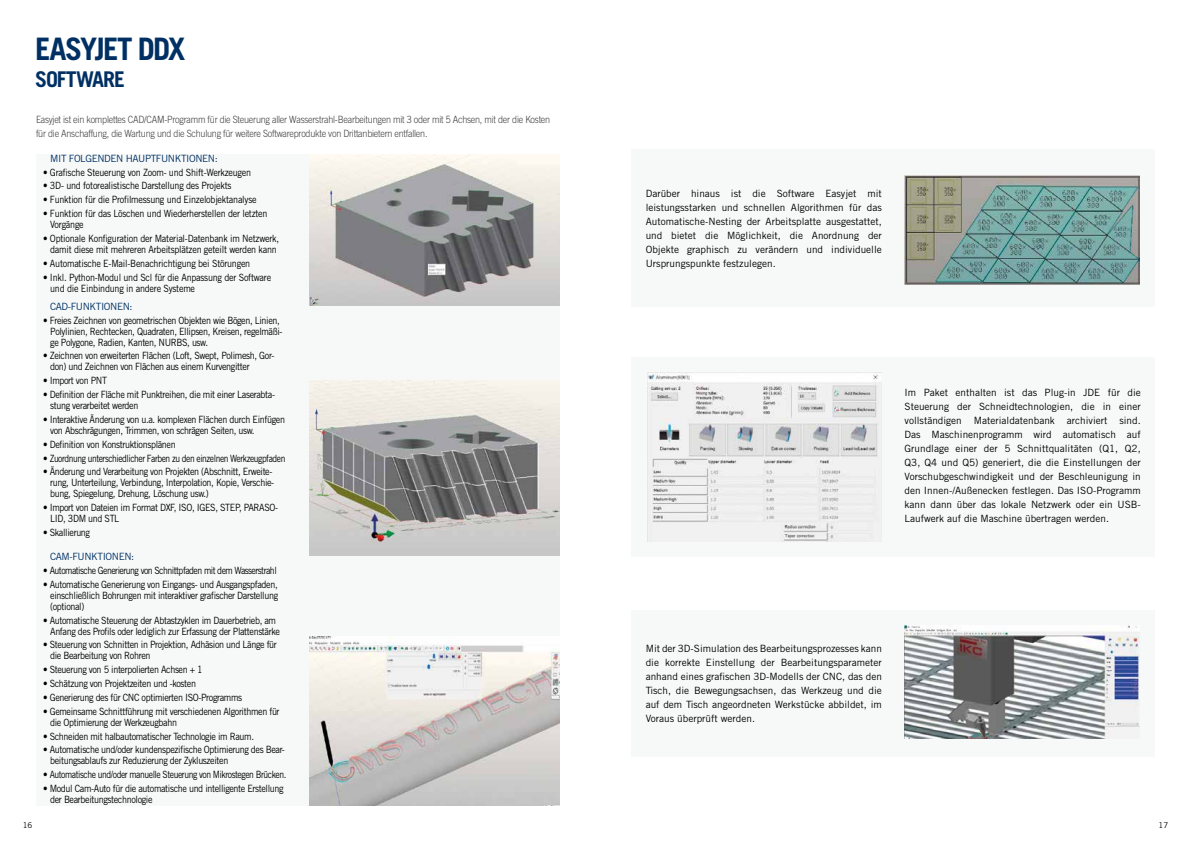
<style>
.page{position:relative;width:1191px;height:842px;background:#fff}
.page>*{position:absolute;margin:0;border:0;box-sizing:border-box;transform-origin:0 0}
.t1{font:700 31px "Trade Gothic LT Std";letter-spacing:-.065em;color:#003063}
.t2{font:700 21.7px "Trade Gothic LT Std";letter-spacing:-.045em;color:#003063}
.t3{font:10px/11px "Trade Gothic LT Std";letter-spacing:-.04em;color:#000;scale:.9 1}
.t4{font:10px/14px "Trade Gothic LT Std";letter-spacing:-.04em;color:#000;text-align:justify}
.t5{font:300 10px/14px "Trade Gothic LT Std";letter-spacing:-.025em;color:#3c3c3b;scale:.9 1}
.t6{font:10px "Trade Gothic LT Std";letter-spacing:-.04em;color:#003063}
.t7{font:10px "Trade Gothic LT Std";letter-spacing:-.06em;color:#000;scale:.9 1}
.t8{font:8px "Trade Gothic LT Std";color:#000}
</style>
<div class="page">
<div style="left:36px;top:154px;width:523px;height:652px;background:#f7f9f9"></div>
<div style="left:631px;top:149px;width:524px;height:158px;background:#f7f9f9"></div>
<div style="left:631px;top:357px;width:524px;height:200px;background:#f7f9f9"></div>
<div style="left:631px;top:610px;width:524px;height:147px;background:#f7f9f9"></div>
<img style="left:309px;top:154px;width:250px;height:152px">
<img style="left:309px;top:381px;width:250px;height:174px">
<img style="left:309px;top:637px;width:250px;height:169px">
<img style="left:904px;top:176px;width:236px;height:109px">
<img style="left:904px;top:625px;width:236px;height:114px">
<img style="left:648px;top:372px;width:234px;height:169px">
<h1 class="t1" style="left:35px;top:30px;width:151px">EASYJET DDX</h1>
<h2 class="t2" style="left:35px;top:65px;width:91px">SOFTWARE</h2>
<p class="t5" style="left:36px;top:113px;width:573px">Easyjet ist ein komplettes CAD/CAM-Programm für die Steuerung aller Wasserstrahl-Bearbeitungen mit 3 oder mit 5 Achsen, mit der die Kosten für die Anschaffung, die Wartung und die Schulung für weitere Softwareprodukte von Drittanbietern entfallen.</p>
<p class="t6" style="left:50px;top:152px;width:169px">MIT FOLGENDEN HAUPTFUNKTIONEN:</p>
<p class="t3" style="left:43px;top:166px;width:233px">• Grafische Steuerung von Zoom- und Shift-Werkzeugen</p>
<p class="t3" style="left:43px;top:180px;width:211px">• 3D- und fotorealistische Darstellung des Projekts</p>
<p class="t3" style="left:43px;top:194px;width:239px">• Funktion für die Profilmessung und Einzelobjektanalyse</p>
<p class="t3" style="left:50px;top:208px;width:243px;text-indent:-7px">• Funktion für das Löschen und Wiederherstellen der letzten<br>Vorgänge</p>
<p class="t3" style="left:43px;top:233px;width:264px;text-align:center">• Optionale Konfiguration der Material-Datenbank im Netzwerk, damit diese mit mehreren Arbeitsplätzen geteilt werden kann</p>
<p class="t3" style="left:43px;top:258px;width:232px">• Automatische E-Mail-Benachrichtigung bei Störungen</p>
<p class="t3" style="left:50px;top:271px;width:247px;text-indent:-7px">• Inkl. Python-Modul und Scl für die Anpassung der Software und die Einbindung in andere Systeme</p>
<p class="t6" style="left:50px;top:300px;width:84px">CAD-FUNKTIONEN:</p>
<p class="t3" style="left:50px;top:314px;width:260px;text-indent:-7px">• Freies Zeichnen von geometrischen Objekten wie Bögen, Linien,<br>Polylinien, Rechtecken, Quadraten, Ellipsen, Kreisen, regelmäßi&shy;ge Polygone, Radien, Kanten, NURBS, usw.</p>
<p class="t3" style="left:50px;top:350px;width:250px;text-indent:-7px">• Zeichnen von erweiterten Flächen (Loft, Swept, Polimesh, Gor&shy;don) und Zeichnen von Flächen aus einem Kurvengitter</p>
<p class="t3" style="left:43px;top:375px;width:72px">• Import von PNT</p>
<p class="t3" style="left:50px;top:389px;width:251px;text-indent:-7px">• Definition der Fläche mit Punktreihen, die mit einer Laserabta&shy;stung verarbeitet werden</p>
<p class="t3" style="left:50px;top:414px;width:262px;text-indent:-7px">• Interaktive Änderung von u.a. komplexen Flächen durch Einfügen von Abschrägungen, Trimmen, von schrägen Seiten, usw.</p>
<p class="t3" style="left:43px;top:439px;width:149px">• Definition von Konstruktionsplänen</p>
<p class="t3" style="left:43px;top:452px;width:271px">• Zuordnung unterschiedlicher Farben zu den einzelnen Werkzeugpfaden</p>
<p class="t3" style="left:50px;top:466px;width:250px;text-indent:-7px">• Änderung und Verarbeitung von Projekten (Abschnitt, Erweite&shy;rung, Unterteilung, Verbindung, Interpolation, Kopie, Verschie&shy;bung, Spiegelung, Drehung, Löschung usw.)</p>
<p class="t3" style="left:50px;top:502px;width:255px;text-indent:-7px">• Import von Dateien im Format DXF, ISO, IGES, STEP, PARASO-<br>LID, 3DM und STL</p>
<p class="t3" style="left:43px;top:527px;width:54px">• Skallierung</p>
<p class="t6" style="left:50px;top:550px;width:86px">CAM-FUNKTIONEN:</p>
<p class="t7" style="left:43px;top:564px;width:261px">• Automatische Generierung von Schnittpfaden mit dem Wasserstrahl</p>
<p class="t3" style="left:50px;top:578px;width:255px;text-align:justify;text-indent:-7px">• Automatische Generierung von Eingangs- und Ausgangspfaden, einschließlich Bohrungen mit interaktiver grafischer Darstellung (optional)</p>
<p class="t3" style="left:50px;top:614px;width:257px;text-indent:-7px">• Automatische Steuerung der Abtastzyklen im Dauerbetrieb, am<br>Anfang des Profils oder lediglich zur Erfassung der Plattenstärke</p>
<p class="t3" style="left:50px;top:639px;width:253px;text-indent:-7px">• Steuerung von Schnitten in Projektion, Adhäsion und Länge für die Bearbeitung von Rohren</p>
<p class="t3" style="left:43px;top:664px;width:179px">• Steuerung von 5 interpolierten Achsen + 1</p>
<p class="t3" style="left:43px;top:678px;width:171px">• Schätzung von Projektzeiten und -kosten</p>
<p class="t3" style="left:43px;top:692px;width:223px">• Generierung des für CNC optimierten ISO-Programms</p>
<p class="t3" style="left:50px;top:705px;width:256px;text-indent:-7px">• Gemeinsame Schnittführung mit verschiedenen Algorithmen für die Optimierung der Werkzeugbahn</p>
<p class="t3" style="left:43px;top:730px;width:236px">• Schneiden mit halbautomatischer Technologie im Raum.</p>
<p class="t3" style="left:50px;top:744px;width:262px;text-indent:-7px">• Automatische und/oder kundenspezifische Optimierung des Bear&shy;beitungsablaufs zur Reduzierung der Zykluszeiten</p>
<p class="t3" style="left:43px;top:769px;width:272px">• Automatische und/oder manuelle Steuerung von Mikrostegen Brücken.</p>
<p class="t3" style="left:50px;top:783px;width:261px;text-indent:-7px">• Modul Cam-Auto für die automatische und intelligente Erstellung der Bearbeitungstechnologie</p>
<p class="t4" style="left:645px;top:187px;width:238px">Darüber hinaus ist die Software Easyjet mit leistungsstarken und schnellen Algorithmen für das Automatische-Nesting der Arbeitsplatte ausgestattet, und bietet die Möglichkeit, die Anordnung der Objekte graphisch zu verändern und individuelle Ursprungspunkte festzulegen.</p>
<p class="t4" style="left:904px;top:386px;width:238px">Im Paket enthalten ist das Plug-in JDE für die Steuerung der Schneidtechnologien, die in einer vollständigen Materialdatenbank archiviert sind.<br>Das Maschinenprogramm wird automatisch auf Grundlage einer der 5 Schnittqualitäten (Q1, Q2, Q3, Q4 und Q5) generiert, die die Einstellungen der Vorschubgeschwindigkeit und der Beschleunigung in den Innen-/Außenecken festlegen. Das ISO-Programm kann dann über das lokale Netzwerk oder ein USB-Laufwerk auf die Maschine übertragen werden.</p>
<p class="t4" style="left:645px;top:641px;width:238px">Mit der 3D-Simulation des Bearbeitungsprozesses kann die korrekte Einstellung der Bearbeitungsparameter anhand eines grafischen 3D-Modells der CNC, das den Tisch, die Bewegungsachsen, das Werkzeug und die auf dem Tisch angeordneten Werkstücke abbildet, im Voraus überprüft werden.</p>
<p class="t8" style="left:23px;top:820px;width:11px">16</p>
<p class="t8" style="left:1158px;top:820px;width:11px">17</p>
</div>
